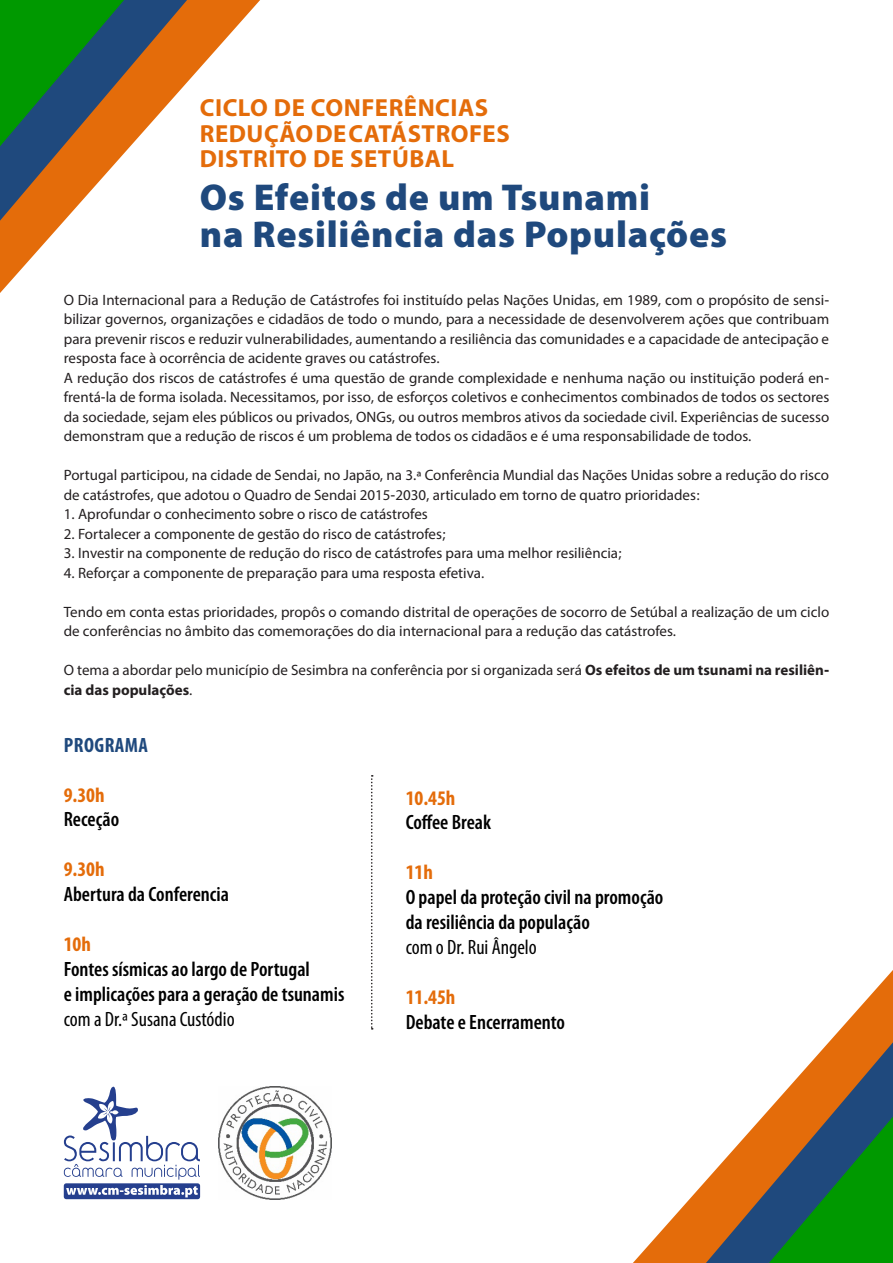
<style>
.page{position:relative;width:893px;height:1263px;background:#fff}
.page>*{position:absolute;margin:0;border:0;box-sizing:border-box;transform-origin:0 0}
.t1{font:900 37.5px "Myriad Pro";letter-spacing:.02em;color:#1f497d}
.t2{font:700 24.75px "Myriad Pro";letter-spacing:.02em;color:#e46c0a}
.t3{font:600 condensed 20.7px "Myriad Pro";color:#000}
.t4{font:condensed 20.7px "Myriad Pro";color:#000}
.t5{font:700 condensed 20.7px "Myriad Pro";color:#e46c0a}
.t6{font:700 condensed 20.7px "Myriad Pro";letter-spacing:.02em;color:#1f497d}
.t7{font:15px/19.5px "Myriad Hebrew";color:#231f20}
.s1{font-weight:700}
</style>
<div class="page">
<svg style="left:64px;top:1087px;width:136px;height:112px"></svg>
<img style="left:219px;top:1086px;width:113px;height:113px">
<svg style="left:633px;top:970px;width:260px;height:293px"></svg>
<svg style="left:706px;top:1042px;width:187px;height:221px"></svg>
<svg style="left:0;top:0;width:260px;height:293px"></svg>
<svg style="left:0;top:0;width:187px;height:221px"></svg>
<svg style="left:371px;top:775px;width:2px;height:254px"></svg>
<p class="t2" style="left:200px;top:91px;width:290px">CICLO DE CONFERÊNCIAS</p>
<p class="t2" style="left:200px;top:117px;width:311px">REDUÇÃO DE CATÁSTROFES</p>
<p class="t2" style="left:200px;top:143px;width:256px">DISTRITO DE SETÚBAL</p>
<p class="t1" style="left:200px;top:172px;width:452px">Os Efeitos de um Tsunami</p>
<p class="t1" style="left:200px;top:210px;width:529px">na Resiliência das Populações</p>
<p class="t7" style="left:64px;top:291px;width:767px;text-align:justify">O Dia Internacional para a Redução de Catástrofes foi instituído pelas Nações Unidas, em 1989, com o propósito de sensi&shy;bilizar governos, organizações e cidadãos de todo o mundo, para a necessidade de desenvolverem ações que contribuam para prevenir riscos e reduzir vulnerabilidades, aumentando a resiliência das comunidades e a capacidade de antecipação e resposta face à ocorrência de acidente graves ou catástrofes.</p>
<p class="t7" style="left:64px;top:369px;width:767px;text-align:justify">A redução dos riscos de catástrofes é uma questão de grande complexidade e nenhuma nação ou instituição poderá en&shy;frentá-la de forma isolada. Necessitamos, por isso, de esforços coletivos e conhecimentos combinados de todos os sectores da sociedade, sejam eles públicos ou privados, ONGs, ou outros membros ativos da sociedade civil. Experiências de sucesso demonstram que a redução de riscos é um problema de todos os cidadãos e é uma responsabilidade de todos.</p>
<p class="t7" style="left:64px;top:466px;width:767px">Portugal participou, na cidade de Sendai, no Japão, na 3.ª Conferência Mundial das Nações Unidas sobre a redução do risco de catástrofes, que adotou o Quadro de Sendai 2015-2030, articulado em torno de quatro prioridades:</p>
<p class="t7" style="left:64px;top:505px;width:365px">1. Aprofundar o conhecimento sobre o risco de catástrofes</p>
<p class="t7" style="left:64px;top:525px;width:384px">2. Fortalecer a componente de gestão do risco de catástrofes;</p>
<p class="t7" style="left:64px;top:544px;width:560px">3. Investir na componente de redução do risco de catástrofes para uma melhor resiliência;</p>
<p class="t7" style="left:64px;top:564px;width:422px">4. Reforçar a componente de preparação para uma resposta efetiva.</p>
<p class="t7" style="left:64px;top:603px;width:767px">Tendo em conta estas prioridades, propôs o comando distrital de operações de socorro de Setúbal a realização de um ciclo de conferências no âmbito das comemorações do dia internacional para a redução das catástrofes.</p>
<p class="t7" style="left:64px;top:661px;width:767px">O tema a abordar pelo município de Sesimbra na conferência por si organizada será <span class="s1">Os efeitos de um tsunami na resiliên&shy;cia das populações</span>.</p>
<p class="t6" style="left:64px;top:732px;width:85px">PROGRAMA</p>
<p class="t5" style="left:64px;top:782px;width:42px">9.30h</p>
<p class="t3" style="left:64px;top:807px;width:57px">Receção</p>
<p class="t5" style="left:64px;top:856px;width:42px">9.30h</p>
<p class="t3" style="left:64px;top:882px;width:167px">Abertura da Conferencia</p>
<p class="t5" style="left:64px;top:931px;width:29px">10h</p>
<p class="t3" style="left:64px;top:956px;width:248px">Fontes sísmicas ao largo de Portugal</p>
<p class="t3" style="left:64px;top:981px;width:282px">e implicações para a geração de tsunamis</p>
<p class="t4" style="left:64px;top:1006px;width:172px">com a Dr.ª Susana Custódio</p>
<p class="t5" style="left:406px;top:785px;width:51px">10.45h</p>
<p class="t3" style="left:406px;top:810px;width:87px">Coffee Break</p>
<p class="t5" style="left:406px;top:859px;width:29px">11h</p>
<p class="t3" style="left:406px;top:884px;width:259px">O papel da proteção civil na promoção</p>
<p class="t3" style="left:406px;top:909px;width:186px">da resiliência da população</p>
<p class="t4" style="left:406px;top:935px;width:133px">com o Dr. Rui Ângelo</p>
<p class="t5" style="left:406px;top:984px;width:51px">11.45h</p>
<p class="t3" style="left:406px;top:1009px;width:161px">Debate e Encerramento</p>
</div>
